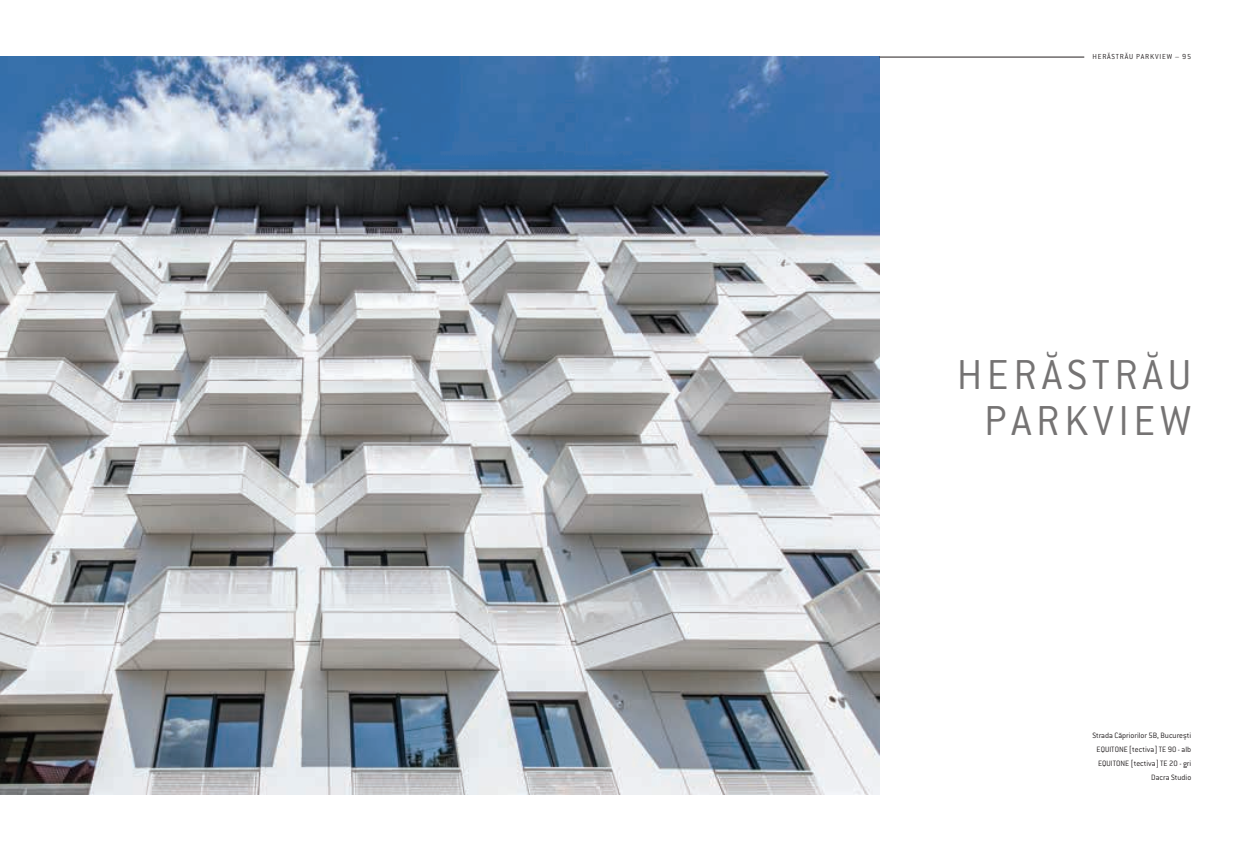
<style>
.page{position:relative;width:1248px;height:851px;background:#fff}
.page>*{position:absolute;margin:0;border:0;box-sizing:border-box;transform-origin:0 0}
.head_01{font:300 46px/46px "ITC Conduit LTCE";letter-spacing:.1em;color:#757373;text-align:center}
.Base{font:300 8.5px "ITC Conduit LTCE";color:#231f20}
.Base_copy{font:300 8px "ITC Conduit LTCE";letter-spacing:.1em;color:#231f20}
</style>
<div class="page">
<img style="left:0;top:57px;width:879px;height:737px">
<hr style="left:879px;top:57px;width:205px;height:1px;background:#231f20">
<p class="Base_copy" style="left:1092px;top:52px;width:100px">HERĂSTRĂU PARKVIEW – 95</p>
<p class="head_01" style="left:956px;top:351px;width:236px">HERĂSTRĂU<br>PARKVIEW</p>
<p class="Base" style="left:1092px;top:730px;width:100px">Strada Căpriorilor 5B, Bucureşti</p>
<p class="Base" style="left:1096px;top:744px;width:96px">EQUITONE [tectiva] TE 90 - alb</p>
<p class="Base" style="left:1097px;top:758px;width:95px">EQUITONE [tectiva] TE 20 - gri</p>
<p class="Base" style="left:1151px;top:772px;width:41px">Dacra Studio</p>
</div>
